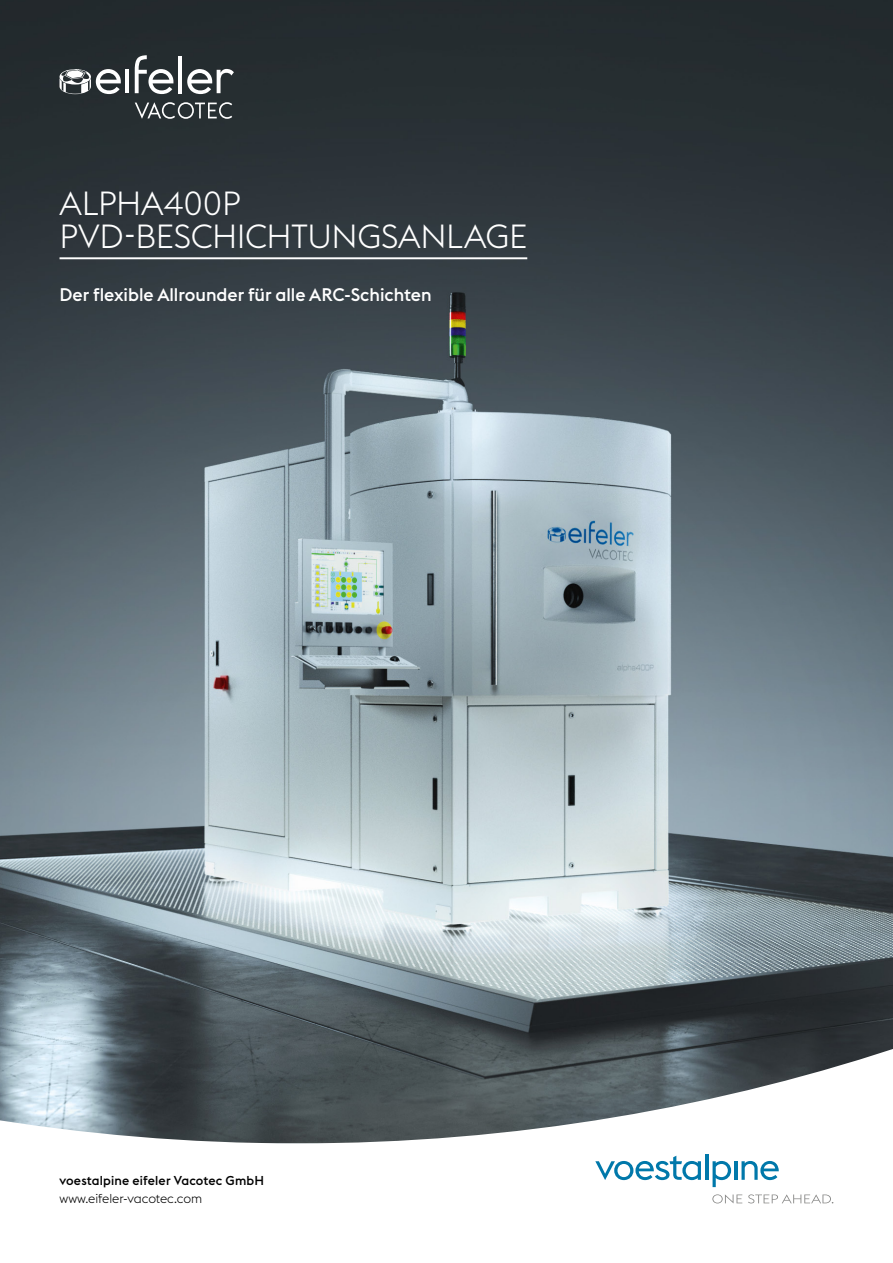
<style>
.page{position:relative;width:893px;height:1263px;background:#fff}
.page>*{position:absolute;margin:0;border:0;box-sizing:border-box;transform-origin:0 0}
.t1{font:300 33px/33px "voestalpine";letter-spacing:-.01em;color:#fff}
.t2{font:500 18px "voestalpine";color:#fff}
.t3{font:500 12.75px "voestalpine";letter-spacing:.015em;color:#000}
.t4{font:300 12.75px "voestalpine";color:#000}
</style>
<div class="page">
<img style="left:0;top:0;width:893px;height:1042px">
<svg style="left:0;top:1042px;width:893px;height:162px"></svg>
<hr style="left:60px;top:257px;width:467px;height:2px;background:#fff">
<svg style="left:595px;top:1156px;width:106px;height:24px"></svg>
<hr style="left:705px;top:1154px;width:3px;height:26px;background:#0078aa">
<svg style="left:713px;top:1161px;width:18px;height:26px"></svg>
<hr style="left:734px;top:1161px;width:3px;height:19px;background:#0078aa">
<svg style="left:741px;top:1161px;width:38px;height:19px"></svg>
<svg style="left:712px;top:1194px;width:30px;height:9px"></svg>
<svg style="left:748px;top:1194px;width:85px;height:9px"></svg>
<hr style="left:125px;top:70px;width:4px;height:23px;background:#fff">
<svg style="left:135px;top:55px;width:38px;height:39px"></svg>
<hr style="left:178px;top:56px;width:4px;height:37px;background:#fff">
<svg style="left:187px;top:69px;width:47px;height:25px"></svg>
<svg style="left:60px;top:69px;width:61px;height:25px"></svg>
<svg style="left:135px;top:102px;width:97px;height:17px;background:#5a6063"></svg>
<h1 class="t1" style="left:60px;top:187px;width:469px">ALPHA400P<br>PVD-BESCHICHTUNGSANLAGE</h1>
<p class="t2" style="left:60px;top:283px;width:374px">Der flexible Allrounder für alle ARC-Schichten</p>
<p class="t3" style="left:60px;top:1173px;width:206px">voestalpine eifeler Vacotec GmbH</p>
<p class="t4" style="left:60px;top:1191px;width:144px">www.eifeler-vacotec.com</p>
</div>
